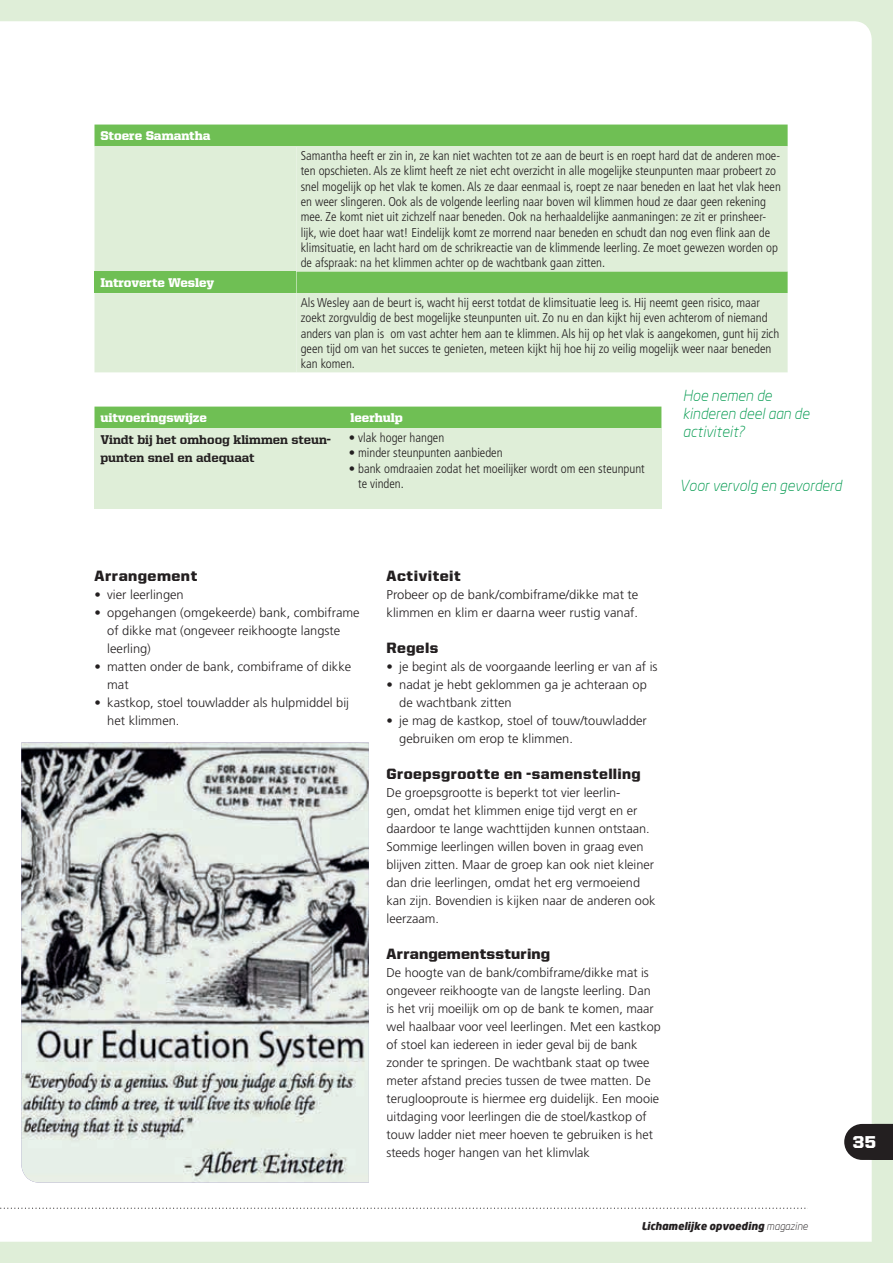
<style>
.page{position:relative;width:893px;height:1263px;background:#dfeed8}
.page>*{position:absolute;margin:0;border:0;box-sizing:border-box;transform-origin:0 0}
.t1{font:900 17.25px "United Sans Reg";color:#fff}
.t2{font:900 15px "United Sans Reg";letter-spacing:.025em;color:#231f20}
.t3{font:italic 300 15px/18px "Neo Sans";color:#00994e}
.t4{font:300 12.75px/18px "Frutiger LT Std";color:#231f20}
.t5{font:300 condensed 12.75px/15.3px "Frutiger LT Std";color:#231f20}
.t6{font:900 12.75px "United Serif Reg";letter-spacing:-.005em;color:#fff}
.t7{font:800 12.75px/18px "United Serif Reg";color:#231f20}
.t8{font:italic 900 10.5px "Neo Sans";color:#231f20}
.s1{font-weight:300}
</style>
<div class="page">
<div style="left:0;top:21px;width:872px;height:1221px;background:#fff"></div>
<img style="left:21px;top:743px;width:348px;height:439px">
<div style="left:94px;top:407px;width:567px;height:21px;background:#6fbf54"></div>
<div style="left:94px;top:428px;width:250px;height:81px;background:#dfeed8"></div>
<div style="left:344px;top:428px;width:317px;height:81px;background:#dfeed8"></div>
<div style="left:94px;top:125px;width:694px;height:21px;background:#6fbf54"></div>
<svg style="left:94px;top:146px;width:202px;height:226px"></svg>
<svg style="left:296px;top:146px;width:492px;height:226px"></svg>
<div style="left:94px;top:271px;width:202px;height:22px;background:#6fbf54"></div>
<svg style="left:844px;top:1124px;width:49px;height:36px;background:#353132"></svg>
<svg style="left:0;top:1207px;width:808px;height:2px;background:#e0e0e0"></svg>
<p class="t6" style="left:100px;top:129px;width:111px">Stoere Samantha</p>
<p class="t6" style="left:100px;top:276px;width:115px">Introverte Wesley</p>
<p class="t5" style="left:301px;top:148px;width:482px">Samantha heeft er zin in, ze kan niet wachten tot ze aan de beurt is en roept hard dat de anderen moe&shy;ten opschieten. Als ze klimt heeft ze niet echt overzicht in alle mogelijke steunpunten maar probeert zo snel mogelijk op het vlak te komen. Als ze daar eenmaal is, roept ze naar beneden en laat het vlak heen en weer slingeren. Ook als de volgende leerling naar boven wil klimmen houd ze daar geen rekening mee. Ze komt niet uit zichzelf naar beneden. Ook na herhaaldelijke aanmaningen: ze zit er prinsheer&shy;lijk, wie doet haar wat! Eindelijk komt ze morrend naar beneden en schudt dan nog even flink aan de klimsituatie, en lacht hard om de schrikreactie van de klimmende leerling. Ze moet gewezen worden op de afspraak: na het klimmen achter op de wachtbank gaan zitten.</p>
<p class="t5" style="left:301px;top:295px;width:480px">Als Wesley aan de beurt is, wacht hij eerst totdat de klimsituatie leeg is. Hij neemt geen risico, maar zoekt zorgvuldig de best mogelijke steunpunten uit. Zo nu en dan kijkt hij even achterom of niemand anders van plan is om vast achter hem aan te klimmen. Als hij op het vlak is aangekomen, gunt hij zich geen tijd om van het succes te genieten, meteen kijkt hij hoe hij zo veilig mogelijk weer naar beneden kan komen.</p>
<p class="t3" style="left:683px;top:386px;width:128px">Hoe nemen de kinderen deel aan de activiteit?</p>
<p class="t6" style="left:100px;top:411px;width:108px">uitvoeringswijze</p>
<p class="t6" style="left:350px;top:411px;width:54px">leerhulp</p>
<p class="t7" style="left:100px;top:430px;width:232px">Vindt bij het omhoog klimmen steun&shy;punten snel en adequaat</p>
<p class="t5" style="left:349px;top:430px;width:97px">• vlak hoger hangen</p>
<p class="t5" style="left:349px;top:445px;width:155px">• minder steunpunten aanbieden</p>
<p class="t5" style="left:358px;top:461px;width:288px;text-indent:-9px">• bank omdraaien zodat het moeilijker wordt om een steunpunt te vinden.</p>
<p class="t3" style="left:679px;top:476px;width:164px">Voor vervolg en gevorderd</p>
<p class="t2" style="left:94px;top:567px;width:104px">Arrangement</p>
<p class="t4" style="left:94px;top:585px;width:91px">• vier leerlingen</p>
<p class="t4" style="left:107px;top:603px;width:254px;text-indent:-13px">• opgehangen (omgekeerde) bank, combiframe of dikke mat (ongeveer reikhoogte langste leerling)</p>
<p class="t4" style="left:107px;top:657px;width:245px;text-indent:-13px">• matten onder de bank, combiframe of dikke mat</p>
<p class="t4" style="left:107px;top:693px;width:243px;text-indent:-13px">• kastkop, stoel touwladder als hulpmiddel bij het klimmen.</p>
<p class="t2" style="left:386px;top:567px;width:76px">Activiteit</p>
<p class="t4" style="left:386px;top:585px;width:253px">Probeer op de bank/combiframe/dikke mat te klimmen en klim er daarna weer rustig vanaf.</p>
<p class="t2" style="left:386px;top:639px;width:53px">Regels</p>
<p class="t4" style="left:386px;top:657px;width:273px">• je begint als de voorgaande leerling er van af is</p>
<p class="t4" style="left:399px;top:675px;width:249px;text-indent:-13px">• nadat je hebt geklommen ga je achteraan op de wachtbank zitten</p>
<p class="t4" style="left:399px;top:711px;width:249px;text-indent:-13px">• je mag de kastkop, stoel of touw/touwladder gebruiken om erop te klimmen.</p>
<p class="t2" style="left:386px;top:765px;width:256px">Groepsgrootte en -samenstelling</p>
<p class="t4" style="left:386px;top:783px;width:271px">De groepsgrootte is beperkt tot vier leerlin-<br>gen, omdat het klimmen enige tijd vergt en er daardoor te lange wachttijden kunnen ontstaan.<br>Sommige leerlingen willen boven in graag even blijven zitten. Maar de groep kan ook niet kleiner dan drie leerlingen, omdat het erg vermoeiend kan zijn. Bovendien is kijken naar de anderen ook leerzaam.</p>
<p class="t2" style="left:386px;top:945px;width:165px">Arrangementssturing</p>
<p class="t4" style="left:386px;top:963px;width:276px">De hoogte van de bank/combiframe/dikke mat is ongeveer reikhoogte van de langste leerling. Dan is het vrij moeilijk om op de bank te komen, maar wel haalbaar voor veel leerlingen. Met een kastkop of stoel kan iedereen in ieder geval bij de bank zonder te springen. De wachtbank staat op twee meter afstand precies tussen de twee matten. De teruglooproute is hiermee erg duidelijk. Een mooie uitdaging voor leerlingen die de stoel/kastkop of touw ladder niet meer hoeven te gebruiken is het steeds hoger hangen van het klimvlak</p>
<p class="t8" style="left:641px;top:1219px;width:168px">Lichamelijke opvoeding <span class="s1">magazine</span></p>
<h1 class="t1" style="left:853px;top:1133px;width:25px">35</h1>
</div>
